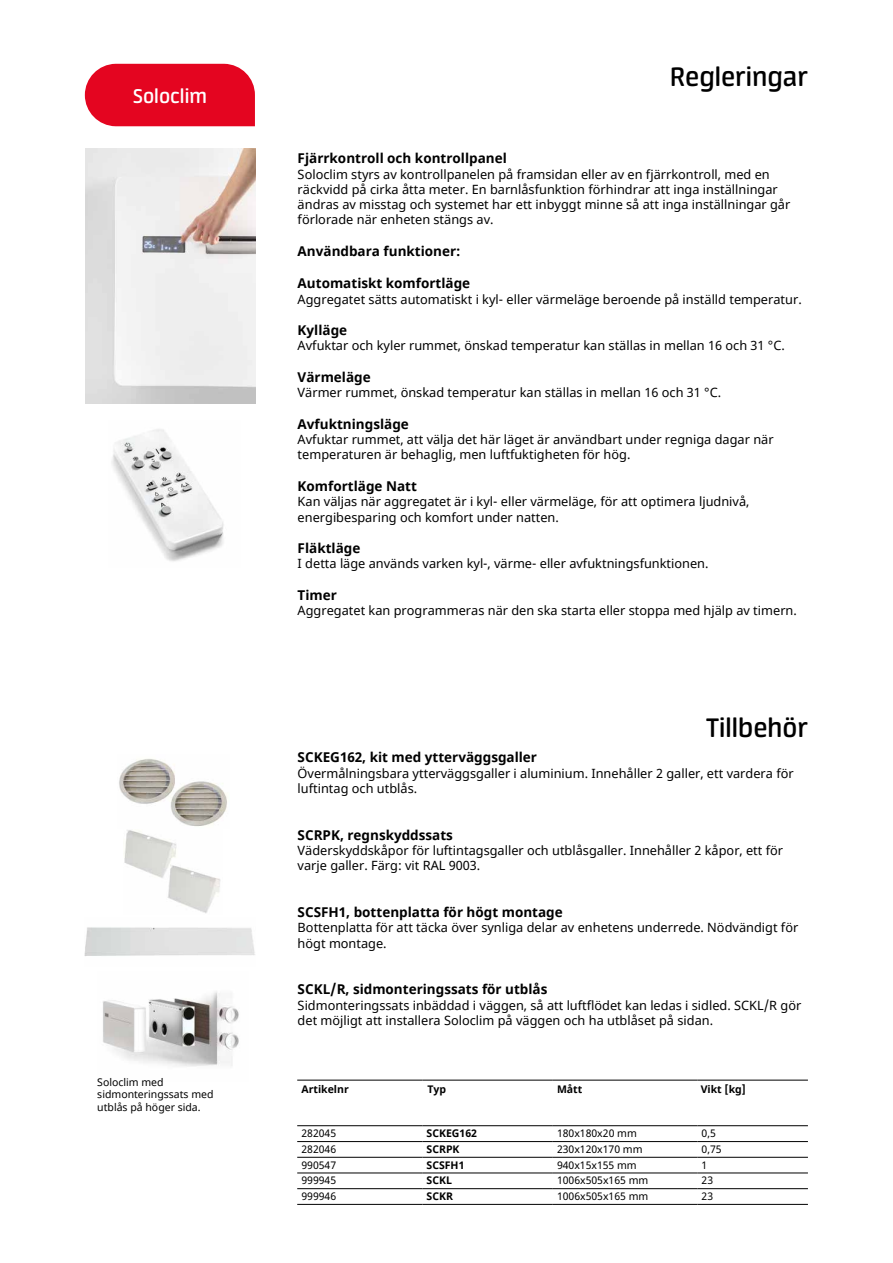
<style>
.page{position:relative;width:893px;height:1263px;background:#fff}
.page>*{position:absolute;margin:0;border:0;box-sizing:border-box;transform-origin:0 0}
.t1{font:600 30px "Neuron";color:#000}
.t2{font:600 22.5px "Neuron";color:#fff}
.t3{font:700 13.5px "Noto Sans";color:#000}
.t4{font:12.75px/15.3px "Noto Sans";color:#000}
.t5{font:10.5px/12.6px "Noto Sans";color:#000}
.t6{font:700 10.5px "Noto Sans";color:#000}
</style>
<div class="page">
<img style="left:85px;top:149px;width:170px;height:255px">
<img style="left:103px;top:991px;width:136px;height:76px">
<img style="left:84px;top:927px;width:171px;height:29px">
<img style="left:124px;top:830px;width:97px;height:83px">
<img style="left:119px;top:758px;width:108px;height:69px">
<img style="left:111px;top:429px;width:113px;height:133px">
<div style="left:85px;top:64px;width:170px;height:62px;background:#e40520"></div>
<hr style="left:297px;top:1141px;width:125px;height:1px;background:#000">
<hr style="left:422px;top:1141px;width:131px;height:1px;background:#000">
<hr style="left:553px;top:1141px;width:144px;height:1px;background:#000">
<hr style="left:697px;top:1141px;width:111px;height:1px;background:#000">
<hr style="left:297px;top:1157px;width:125px;height:1px;background:#000">
<hr style="left:422px;top:1157px;width:131px;height:1px;background:#000">
<hr style="left:553px;top:1157px;width:144px;height:1px;background:#000">
<hr style="left:697px;top:1157px;width:111px;height:1px;background:#000">
<hr style="left:297px;top:1173px;width:125px;height:1px;background:#000">
<hr style="left:422px;top:1173px;width:131px;height:1px;background:#000">
<hr style="left:553px;top:1173px;width:144px;height:1px;background:#000">
<hr style="left:697px;top:1173px;width:111px;height:1px;background:#000">
<hr style="left:297px;top:1188px;width:125px;height:1px;background:#000">
<hr style="left:422px;top:1188px;width:131px;height:1px;background:#000">
<hr style="left:553px;top:1188px;width:144px;height:1px;background:#000">
<hr style="left:697px;top:1188px;width:111px;height:1px;background:#000">
<hr style="left:297px;top:1080px;width:125px;height:1px;background:#000">
<hr style="left:422px;top:1080px;width:131px;height:1px;background:#000">
<hr style="left:553px;top:1080px;width:144px;height:1px;background:#000">
<hr style="left:697px;top:1080px;width:111px;height:1px;background:#000">
<hr style="left:297px;top:1125px;width:125px;height:1px;background:#000">
<hr style="left:422px;top:1125px;width:131px;height:1px;background:#000">
<hr style="left:553px;top:1125px;width:144px;height:1px;background:#000">
<hr style="left:697px;top:1125px;width:111px;height:1px;background:#000">
<hr style="left:297px;top:1204px;width:125px;height:1px;background:#000">
<hr style="left:422px;top:1204px;width:131px;height:1px;background:#000">
<hr style="left:553px;top:1204px;width:144px;height:1px;background:#000">
<hr style="left:697px;top:1204px;width:111px;height:1px;background:#000">
<h2 class="t2" style="left:133px;top:83px;width:76px">Soloclim</h2>
<h1 class="t1" style="left:670px;top:60px;width:139px">Regleringar</h1>
<p class="t3" style="left:298px;top:149px;width:211px">Fjärrkontroll och kontrollpanel</p>
<p class="t4" style="left:298px;top:167px;width:494px">Soloclim styrs av kontrollpanelen på framsidan eller av en fjärrkontroll, med en räckvidd på cirka åtta meter. En barnlåsfunktion förhindrar att inga inställningar ändras av misstag och systemet har ett inbyggt minne så att inga inställningar går förlorade när enheten stängs av.</p>
<p class="t3" style="left:298px;top:242px;width:164px">Användbara funktioner:</p>
<p class="t3" style="left:298px;top:274px;width:174px">Automatiskt komfortläge</p>
<p class="t4" style="left:298px;top:292px;width:506px">Aggregatet sätts automatiskt i kyl- eller värmeläge beroende på inställd temperatur.</p>
<p class="t3" style="left:298px;top:321px;width:51px">Kylläge</p>
<p class="t4" style="left:298px;top:339px;width:489px">Avfuktar och kyler rummet, önskad temperatur kan ställas in mellan 16 och 31 °C.</p>
<p class="t3" style="left:298px;top:368px;width:75px">Värmeläge</p>
<p class="t4" style="left:298px;top:385px;width:425px">Värmer rummet, önskad temperatur kan ställas in mellan 16 och 31 °C.</p>
<p class="t3" style="left:298px;top:414px;width:113px">Avfuktningsläge</p>
<p class="t4" style="left:298px;top:432px;width:477px">Avfuktar rummet, att välja det här läget är användbart under regniga dagar när temperaturen är behaglig, men luftfuktigheten för hög.</p>
<p class="t3" style="left:298px;top:476px;width:121px">Komfortläge Natt</p>
<p class="t4" style="left:298px;top:494px;width:453px">Kan väljas när aggregatet är i kyl- eller värmeläge, för att optimera ljudnivå, energibesparing och komfort under natten.</p>
<p class="t3" style="left:298px;top:539px;width:64px">Fläktläge</p>
<p class="t4" style="left:298px;top:556px;width:412px">I detta läge används varken kyl-, värme- eller avfuktningsfunktionen.</p>
<p class="t3" style="left:298px;top:585px;width:41px">Timer</p>
<p class="t4" style="left:298px;top:603px;width:501px">Aggregatet kan programmeras när den ska starta eller stoppa med hjälp av timern.</p>
<h1 class="t1" style="left:706px;top:711px;width:103px">Tillbehör</h1>
<p class="t3" style="left:298px;top:748px;width:241px">SCKEG162, kit med ytterväggsgaller</p>
<p class="t4" style="left:298px;top:766px;width:498px">Övermålningsbara ytterväggsgaller i aluminium. Innehåller 2 galler, ett vardera för luftintag och utblås.</p>
<p class="t3" style="left:298px;top:825px;width:157px">SCRPK, regnskyddssats</p>
<p class="t4" style="left:298px;top:843px;width:487px">Väderskyddskåpor för luftintagsgaller och utblåsgaller. Innehåller 2 kåpor, ett för varje galler. Färg: vit RAL 9003.</p>
<p class="t3" style="left:298px;top:903px;width:267px">SCSFH1, bottenplatta för högt montage</p>
<p class="t4" style="left:298px;top:920px;width:502px">Bottenplatta för att täcka över synliga delar av enhetens underrede. Nödvändigt för högt montage.</p>
<p class="t3" style="left:298px;top:980px;width:251px">SCKL/R, sidmonteringssats för utblås</p>
<p class="t4" style="left:298px;top:998px;width:505px">Sidmonteringssats inbäddad i väggen, så att luftflödet kan ledas i sidled. SCKL/R gör det möjligt att installera Soloclim på väggen och ha utblåset på sidan.</p>
<p class="t5" style="left:97px;top:1076px;width:118px">Soloclim med sidmonteringssats med utblås på höger sida.</p>
<p class="t6" style="left:301px;top:1082px;width:49px">Artikelnr</p>
<p class="t6" style="left:427px;top:1082px;width:20px">Typ</p>
<p class="t6" style="left:557px;top:1082px;width:27px">Mått</p>
<p class="t6" style="left:701px;top:1082px;width:47px">Vikt [kg]</p>
<p class="t5" style="left:301px;top:1127px;width:36px">282045</p>
<p class="t6" style="left:427px;top:1126px;width:52px">SCKEG162</p>
<p class="t5" style="left:557px;top:1127px;width:81px">180x180x20 mm</p>
<p class="t5" style="left:702px;top:1127px;width:16px">0,5</p>
<p class="t5" style="left:301px;top:1143px;width:36px">282046</p>
<p class="t6" style="left:427px;top:1142px;width:34px">SCRPK</p>
<p class="t5" style="left:557px;top:1143px;width:87px">230x120x170 mm</p>
<p class="t5" style="left:702px;top:1143px;width:21px">0,75</p>
<p class="t5" style="left:301px;top:1159px;width:36px">990547</p>
<p class="t6" style="left:427px;top:1157px;width:39px">SCSFH1</p>
<p class="t5" style="left:557px;top:1159px;width:81px">940x15x155 mm</p>
<p class="t5" style="left:702px;top:1159px;width:7px">1</p>
<p class="t5" style="left:301px;top:1175px;width:36px">999945</p>
<p class="t6" style="left:427px;top:1173px;width:27px">SCKL</p>
<p class="t5" style="left:557px;top:1175px;width:93px">1006x505x165 mm</p>
<p class="t5" style="left:702px;top:1175px;width:13px">23</p>
<p class="t5" style="left:301px;top:1190px;width:36px">999946</p>
<p class="t6" style="left:427px;top:1189px;width:28px">SCKR</p>
<p class="t5" style="left:557px;top:1190px;width:93px">1006x505x165 mm</p>
<p class="t5" style="left:702px;top:1190px;width:13px">23</p>
</div>
